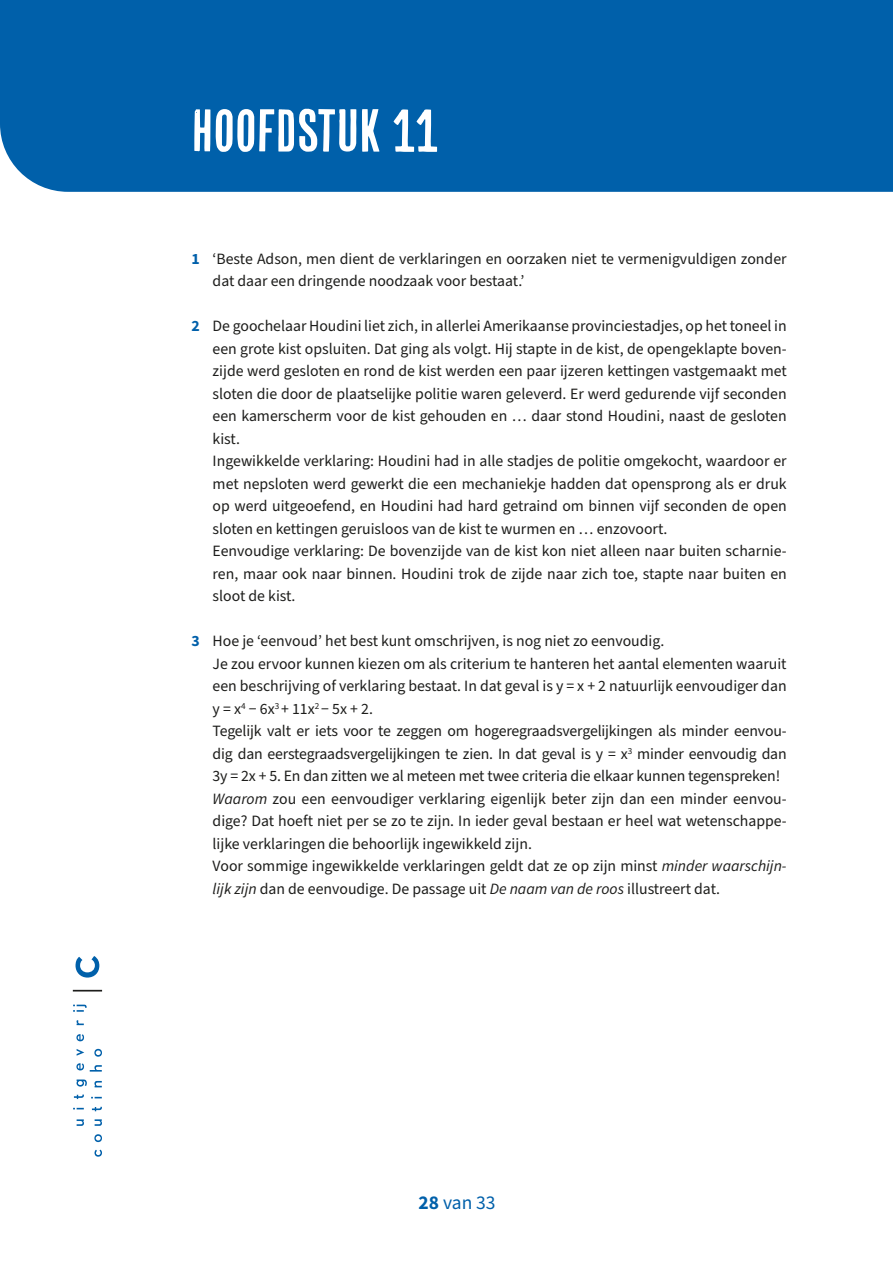
<style>
.page{position:relative;width:893px;height:1263px;background:#fff}
.page>*{position:absolute;margin:0;border:0;box-sizing:border-box;transform-origin:0 0}
.t1{font:60px "Cheap Pine Sans";color:#fff}
.t2{font:19.5px "Source Sans Pro";color:#0060aa}
.t3{font:15.75px/22.5px "Source Sans Pro";color:#1d1d1b}
.s1{font-weight:700;color:#0060aa}
.s2{font-style:italic}
.s3{font-weight:700}
</style>
<div class="page">
<svg style="left:77px;top:1119px;width:7px;height:7px"></svg>
<svg style="left:74px;top:1094px;width:10px;height:5px"></svg>
<svg style="left:77px;top:1079px;width:10px;height:7px"></svg>
<svg style="left:76px;top:1063px;width:8px;height:7px"></svg>
<svg style="left:77px;top:1049px;width:7px;height:7px"></svg>
<svg style="left:76px;top:1034px;width:8px;height:7px"></svg>
<svg style="left:77px;top:1020px;width:7px;height:5px"></svg>
<svg style="left:73px;top:1005px;width:14px;height:7px"></svg>
<svg style="left:95px;top:1149px;width:7px;height:8px"></svg>
<svg style="left:94px;top:1134px;width:8px;height:8px"></svg>
<svg style="left:95px;top:1119px;width:7px;height:7px"></svg>
<svg style="left:92px;top:1107px;width:10px;height:4px"></svg>
<svg style="left:94px;top:1081px;width:8px;height:6px"></svg>
<svg style="left:90px;top:1065px;width:12px;height:6px"></svg>
<svg style="left:94px;top:1049px;width:8px;height:8px"></svg>
<svg style="left:73px;top:990px;width:29px;height:1px"></svg>
<svg style="left:76px;top:956px;width:23px;height:21px"></svg>
<div style="left:0;top:0;width:893px;height:192px;background:#0060aa"></div>
<h1 class="t1" style="left:191px;top:98px;width:248px">HOOFDSTUK 11</h1>
<p class="t3" style="left:213px;top:248px;width:575px;text-indent:-21px"><span class="s1">1</span> ‘Beste Adson, men dient de verklaringen en oorzaken niet te vermenigvuldigen zonder dat daar een dringende noodzaak voor bestaat.’</p>
<p class="t3" style="left:213px;top:315px;width:576px;text-indent:-21px"><span class="s1">2</span> De goochelaar Houdini liet zich, in allerlei Amerikaanse provinciestadjes, op het toneel in een grote kist opsluiten. Dat ging als volgt. Hij stapte in de kist, de opengeklapte boven&shy;zijde werd gesloten en rond de kist werden een paar ijzeren kettingen vastgemaakt met sloten die door de plaatselijke politie waren geleverd. Er werd gedurende vijf seconden een kamerscherm voor de kist gehouden en … daar stond Houdini, naast de gesloten kist.<br>Ingewikkelde verklaring: Houdini had in alle stadjes de politie omgekocht, waardoor er met nepsloten werd gewerkt die een mechaniekje hadden dat opensprong als er druk op werd uitgeoefend, en Houdini had hard getraind om binnen vijf seconden de open sloten en kettingen geruisloos van de kist te wurmen en … enzovoort.<br>Eenvoudige verklaring: De bovenzijde van de kist kon niet alleen naar buiten scharnie&shy;ren, maar ook naar binnen. Houdini trok de zijde naar zich toe, stapte naar buiten en sloot de kist.</p>
<p class="t3" style="left:213px;top:630px;width:576px;text-indent:-21px"><span class="s1">3</span> Hoe je ‘eenvoud’ het best kunt omschrijven, is nog niet zo eenvoudig.<br>Je zou ervoor kunnen kiezen om als criterium te hanteren het aantal elementen waaruit een beschrijving of verklaring bestaat. In dat geval is y = x + 2 natuurlijk eenvoudiger dan y = x<sup>4</sup> − 6x<sup>3</sup> + 11x<sup>2</sup> − 5x + 2.<br>Tegelijk valt er iets voor te zeggen om hogeregraadsvergelijkingen als minder eenvou&shy;dig dan eerstegraadsvergelijkingen te zien. In dat geval is y = x<sup>3</sup> minder eenvoudig dan 3y = 2x + 5. En dan zitten we al meteen met twee criteria die elkaar kunnen tegenspreken!<br><span class="s2">Waarom</span> zou een eenvoudiger verklaring eigenlijk beter zijn dan een minder eenvou&shy;dige? Dat hoeft niet per se zo te zijn. In ieder geval bestaan er heel wat wetenschappe&shy;lijke verklaringen die behoorlijk ingewikkeld zijn.<br>Voor sommige ingewikkelde verklaringen geldt dat ze op zijn minst <span class="s2">minder waarschijn&shy;lijk zijn</span> dan de eenvoudige. De passage uit <span class="s2">De naam van de roos</span> illustreert dat.</p>
<p class="t2" style="left:419px;top:1189px;width:79px"><span class="s3">28</span> van 33</p>
</div>
